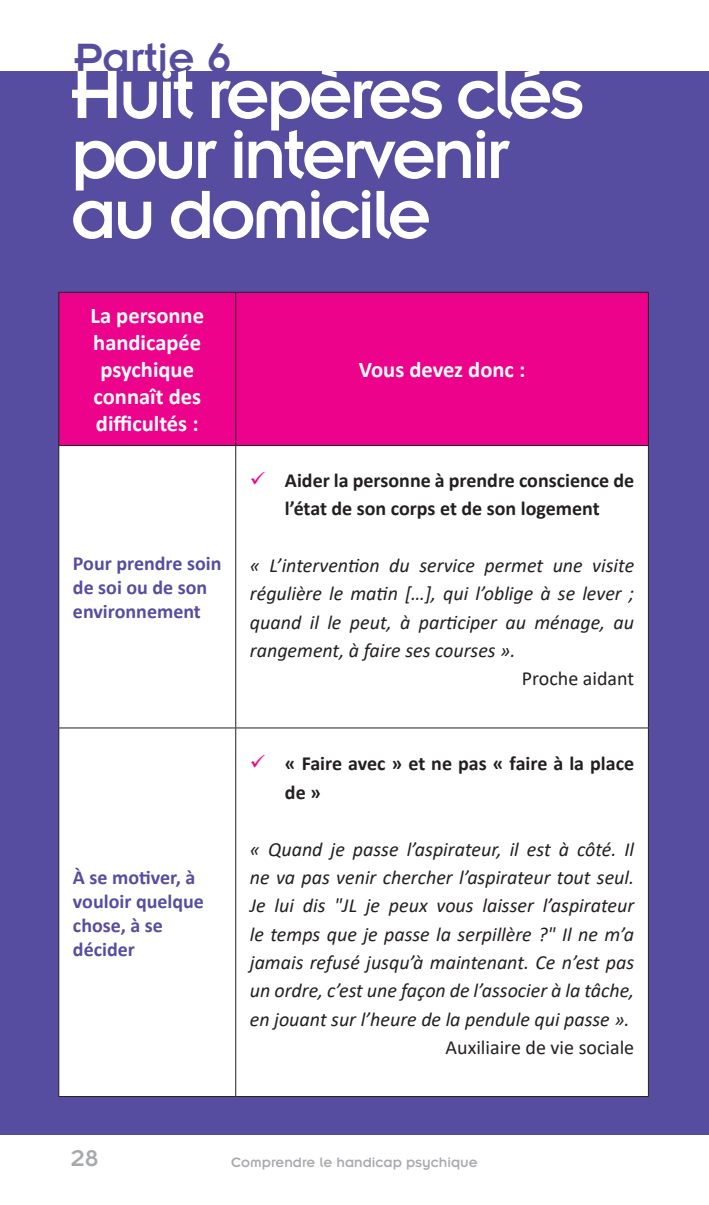
<style>
.page{position:relative;width:709px;height:1205px;background:#fff}
.page>*{position:absolute;margin:0;border:0;box-sizing:border-box;transform-origin:0 0}
.t1{font:75px/60px "Insignia LT Std";letter-spacing:-.05em;color:#fff}
.t2{font:45px "Insignia LT Std";color:#564da0}
.t3{font:25px "Insignia LT Std";color:#a8a9ad}
.t4{font:700 22.5px/27px "Calibri";color:#fff;text-align:center}
.t5{font:italic 20px/28.2px "Calibri";color:#231f20;text-align:justify}
.t6{font:700 20px/28.2px "Calibri";color:#231f20}
.t7{font:700 20px/24px "Calibri";color:#564da0}
.t8{font:20px "Calibri";color:#231f20}
.t9{font:15px "Insignia LT Std";color:#a8a9ad}
</style>
<div class="page">
<div style="left:0;top:71px;width:709px;height:1063px;background:#564da0"></div>
<div style="left:59px;top:293px;width:589px;height:152px;background:#ed028c"></div>
<div style="left:59px;top:446px;width:589px;height:650px;background:#fff"></div>
<hr style="left:58px;top:292px;width:178px;height:1px;background:#231f20">
<hr style="left:58px;top:293px;width:1px;height:152px;background:#231f20">
<hr style="left:236px;top:292px;width:412px;height:1px;background:#231f20">
<hr style="left:235px;top:293px;width:1px;height:152px;background:#231f20">
<hr style="left:648px;top:293px;width:1px;height:152px;background:#231f20">
<hr style="left:58px;top:445px;width:178px;height:1px;background:#231f20">
<hr style="left:58px;top:446px;width:1px;height:281px;background:#231f20">
<hr style="left:236px;top:445px;width:412px;height:1px;background:#231f20">
<hr style="left:235px;top:446px;width:1px;height:281px;background:#231f20">
<hr style="left:648px;top:446px;width:1px;height:281px;background:#231f20">
<hr style="left:58px;top:1096px;width:178px;height:1px;background:#231f20">
<hr style="left:236px;top:1096px;width:412px;height:1px;background:#231f20">
<hr style="left:58px;top:727px;width:178px;height:1px;background:#231f20">
<hr style="left:58px;top:728px;width:1px;height:368px;background:#231f20">
<hr style="left:236px;top:727px;width:412px;height:1px;background:#231f20">
<hr style="left:235px;top:728px;width:1px;height:368px;background:#231f20">
<hr style="left:648px;top:728px;width:1px;height:368px;background:#231f20">
<svg style="left:251px;top:471px;width:14px;height:13px"></svg>
<svg style="left:251px;top:755px;width:14px;height:13px"></svg>
<h2 class="t2" style="left:74px;top:35px;width:159px">Partie 6</h2>
<h1 class="t1" style="left:71px;top:64px;width:514px">Huit repères clés pour intervenir au domicile</h1>
<p class="t4" style="left:91px;top:302px;width:115px">La personne handicapée psychique connaît des difficultés :</p>
<p class="t7" style="left:73px;top:551px;width:150px">Pour prendre soin de soi ou de son environnement</p>
<p class="t4" style="left:359px;top:356px;width:168px">Vous devez donc :</p>
<p class="t6" style="left:285px;top:466px;width:351px">Aider la personne à prendre conscience de l’état de son corps et de son logement</p>
<p class="t5" style="left:250px;top:550px;width:386px">« L’intervention du service permet une visite régulière le matin […], qui l’oblige à se lever ; quand il le peut, à participer au ménage, au rangement, à faire ses courses ».</p>
<p class="t8" style="left:522px;top:665px;width:114px">Proche aidant</p>
<p class="t7" style="left:73px;top:865px;width:132px">À se motiver, à vouloir quelque chose, à se décider</p>
<p class="t6" style="left:285px;top:749px;width:351px">« Faire avec » et ne pas « faire à la place de »</p>
<p class="t5" style="left:250px;top:834px;width:386px">« Quand je passe l’aspirateur, il est à côté. Il ne va pas venir chercher l’aspirateur tout seul.<br>Je lui dis "JL je peux vous laisser l’aspirateur le temps que je passe la serpillère ?" Il ne m’a jamais refusé jusqu’à maintenant. Ce n’est pas un ordre, c’est une façon de l’associer à la tâche, en jouant sur l’heure de la pendule qui passe ».</p>
<p class="t8" style="left:445px;top:1033px;width:190px">Auxiliaire de vie sociale</p>
<p class="t3" style="left:71px;top:1145px;width:29px">28</p>
<p class="t9" style="left:231px;top:1155px;width:248px">Comprendre le handicap psychique</p>
</div>
